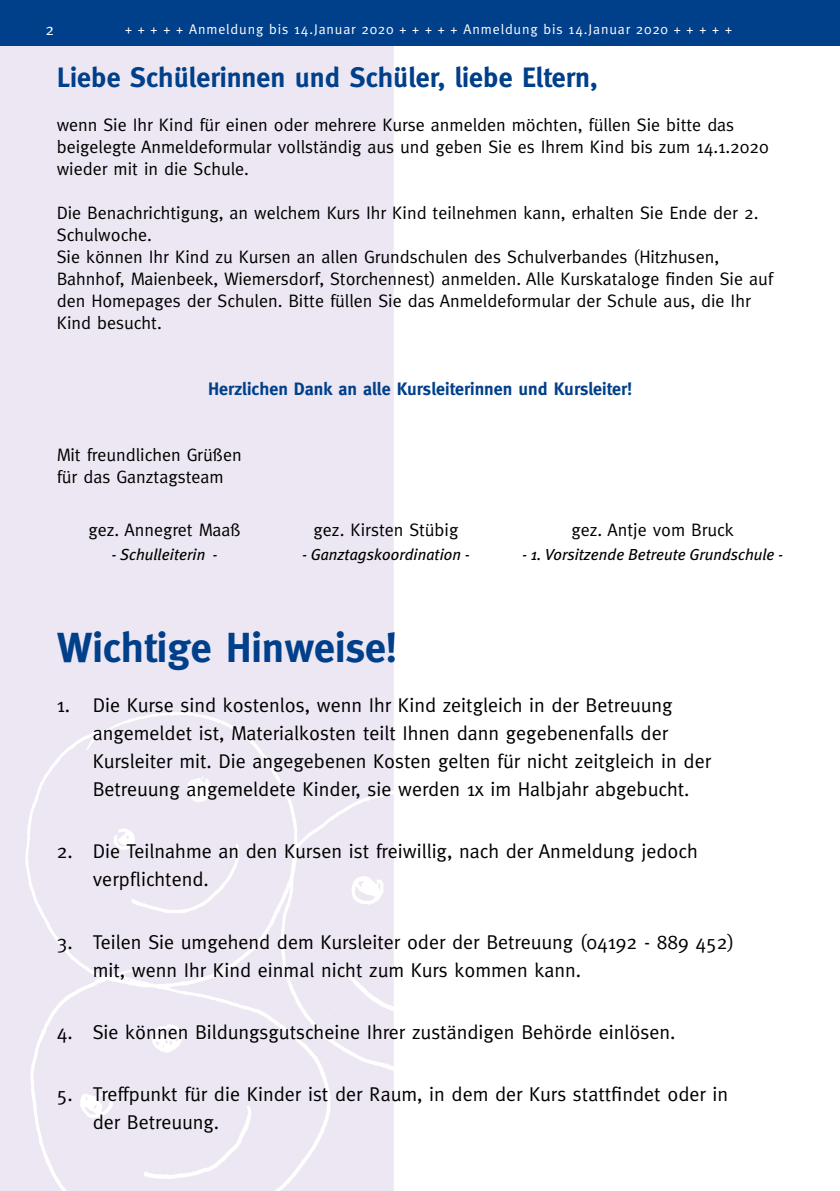
<style>
.page{position:relative;width:840px;height:1191px;background:#fff}
.page>*{position:absolute;margin:0;border:0;box-sizing:border-box;transform-origin:0 0}
.t1{font:700 42px "Meta";color:#003f8a}
.t2{font:700 28px "Meta";color:#003f8a}
.t3{font:20px/28px "Meta";color:#000}
.t4{font:18px/22px "Meta";color:#000}
.t5{font:700 18px "Meta";color:#003f8a}
.t6{font:italic 16px "Meta Plus";color:#000}
.t7{font:16px "Meta";color:#fff}
.t8{font:14px "Meta";letter-spacing:.06em;color:#fff}
</style>
<div class="page">
<div style="left:0;top:45px;width:393px;height:614px;background:#ece7f2"></div>
<div style="left:0;top:0;width:839px;height:45px;background:#003f8a"></div>
<p class="t7" style="left:45px;top:20px;width:10px">2</p>
<p class="t8" style="left:125px;top:22px;width:608px">+ + + + + Anmeldung bis 14.Januar 2020 + + + + + Anmeldung bis 14.Januar 2020 + + + + +</p>
<h2 class="t2" style="left:57px;top:61px;width:542px">Liebe Schülerinnen und Schüler, liebe Eltern,</h2>
<p class="t4" style="left:57px;top:113px;width:713px">wenn Sie Ihr Kind für einen oder mehrere Kurse anmelden möchten, füllen Sie bitte das beigelegte Anmeldeformular vollständig aus und geben Sie es Ihrem Kind bis zum 14.1.2020 wieder mit in die Schule.</p>
<p class="t4" style="left:57px;top:201px;width:717px">Die Benachrichtigung, an welchem Kurs Ihr Kind teilnehmen kann, erhalten Sie Ende der 2.<br>Schulwoche.<br>Sie können Ihr Kind zu Kursen an allen Grundschulen des Schulverbandes (Hitzhusen, Bahnhof, Maienbeek, Wiemersdorf, Storchennest) anmelden. Alle Kurskataloge finden Sie auf den Homepages der Schulen. Bitte füllen Sie das Anmeldeformular der Schule aus, die Ihr Kind besucht.</p>
<p class="t5" style="left:208px;top:378px;width:425px">Herzlichen Dank an alle Kursleiterinnen und Kursleiter!</p>
<p class="t4" style="left:57px;top:443px;width:186px">Mit freundlichen Grüßen für das Ganztagsteam</p>
<p class="t4" style="left:88px;top:518px;width:154px">gez. Annegret Maaß</p>
<p class="t6" style="left:112px;top:545px;width:107px">- Schulleiterin -</p>
<p class="t4" style="left:313px;top:518px;width:146px">gez. Kirsten Stübig</p>
<p class="t6" style="left:302px;top:545px;width:169px">- Ganztagskoordination -</p>
<h1 class="t1" style="left:57px;top:623px;width:341px">Wichtige Hinweise!</h1>
<p class="t4" style="left:571px;top:518px;width:164px">gez. Antje vom Bruck</p>
<p class="t6" style="left:522px;top:545px;width:262px">- 1. Vorsitzende Betreute Grundschule -</p>
<p class="t3" style="left:93px;top:691px;width:619px;text-indent:-36px">1. Die Kurse sind kostenlos, wenn Ihr Kind zeitgleich in der Betreuung angemeldet ist, Materialkosten teilt Ihnen dann gegebenenfalls der Kursleiter mit. Die angegebenen Kosten gelten für nicht zeitgleich in der Betreuung angemeldete Kinder, sie werden 1x im Halbjahr abgebucht.</p>
<p class="t3" style="left:93px;top:837px;width:606px;text-indent:-36px">2. Die Teilnahme an den Kursen ist freiwillig, nach der Anmeldung jedoch verpflichtend.</p>
<p class="t3" style="left:93px;top:927px;width:642px;text-indent:-36px">3. Teilen Sie umgehend dem Kursleiter oder der Betreuung (04192 - 889 452) mit, wenn Ihr Kind einmal nicht zum Kurs kommen kann.</p>
<p class="t3" style="left:57px;top:1017px;width:620px">4. Sie können Bildungsgutscheine Ihrer zuständigen Behörde einlösen.</p>
<p class="t3" style="left:93px;top:1079px;width:636px;text-indent:-36px">5. Treffpunkt für die Kinder ist der Raum, in dem der Kurs stattfindet oder in der Betreuung.</p>
</div>
